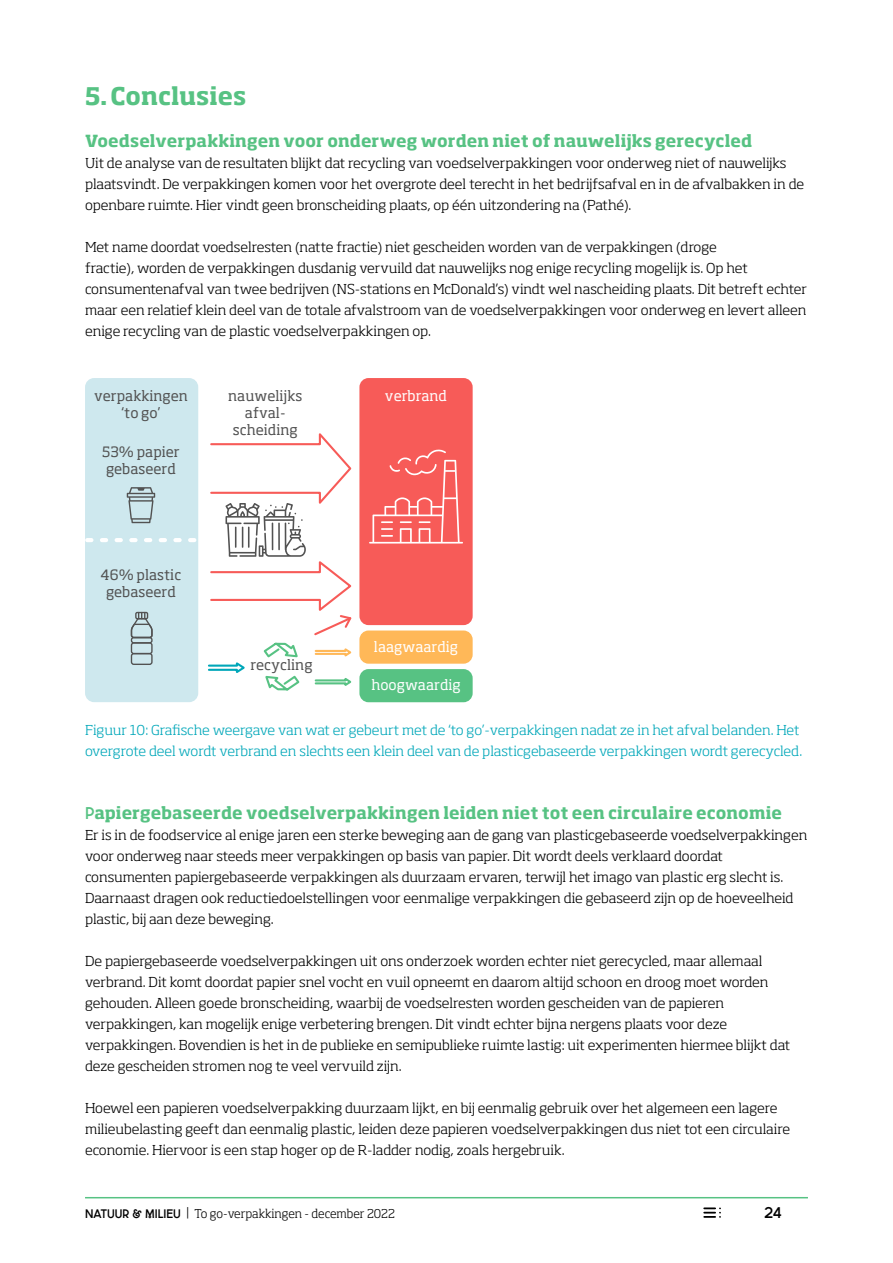
<style>
.page{position:relative;width:893px;height:1263px;background:#fff}
.page>*{position:absolute;margin:0;border:0;box-sizing:border-box;transform-origin:0 0}
.t1{font:700 24px "Soho Std";letter-spacing:-.005em;color:#57c283}
.t2{font:700 16.5px "Soho Std";letter-spacing:.005em;color:#57c283}
.t3{font:15px "N&M Utrecht Bold";color:#000}
.t4{font:14.1px/16.8px "Soho Std";color:#525252;text-align:center}
.t5{font:14.1px "Soho Std";color:#fff}
.t6{font:300 13.5px/21px "Soho Std";letter-spacing:-.005em;color:#000;scale:1.05 1}
.t7{font:300 13.5px/21px "Soho Std";letter-spacing:-.005em;color:#00a7b9;scale:1.05 1}
.t8{font:300 12px "Soho Std";color:#000}
.s1{font-family:"N&M Utrecht Bold";font-weight:400}
</style>
<div class="page">
<hr style="left:85px;top:1197px;width:723px;height:1px;background:#57c283">
<svg style="left:704px;top:1207px;width:17px;height:11px"></svg>
<div style="left:85px;top:378px;width:113px;height:324px;background:#cee8ee;border-radius:9px"></div>
<div style="left:359px;top:378px;width:114px;height:247px;background:#f75b58;border-radius:9px"></div>
<div style="left:359px;top:669px;width:114px;height:33px;background:#57c283;border-radius:9px"></div>
<div style="left:359px;top:630px;width:114px;height:34px;background:#ffb858;border-radius:9px"></div>
<svg style="left:87px;top:538px;width:110px;height:4px"></svg>
<svg style="left:369px;top:449px;width:94px;height:94px"></svg>
<div style="left:131px;top:653px;width:22px;height:12px;border:1px solid #525252;border-radius:2px"></div>
<div style="left:131px;top:642px;width:22px;height:12px;border:1px solid #525252;border-radius:2px"></div>
<div style="left:131px;top:637px;width:22px;height:6px;border:1px solid #525252;border-radius:2px"></div>
<svg style="left:130px;top:612px;width:23px;height:27px"></svg>
<svg style="left:127px;top:487px;width:28px;height:36px"></svg>
<svg style="left:208px;top:433px;width:144px;height:258px"></svg>
<hr style="left:248px;top:527px;width:2px;height:21px;background:#525252">
<h1 class="t1" style="left:85px;top:81px;width:163px">5.Conclusies</h1>
<p class="t2" style="left:85px;top:130px;width:669px">Voedselverpakkingen voor onderweg worden niet of nauwelijks gerecycled</p>
<p class="t6" style="left:85px;top:152px;width:686px">Uit de analyse van de resultaten blijkt dat recycling van voedselverpakkingen voor onderweg niet of nauwelijks plaatsvindt. De verpakkingen komen voor het overgrote deel terecht in het bedrijfsafval en in de afvalbakken in de openbare ruimte. Hier vindt geen bronscheiding plaats, op één uitzondering na (Pathé).</p>
<p class="t6" style="left:85px;top:236px;width:689px">Met name doordat voedselresten (natte fractie) niet gescheiden worden van de verpakkingen (droge<br>fractie), worden de verpakkingen dusdanig vervuild dat nauwelijks nog enige recycling mogelijk is. Op het consumentenafval van twee bedrijven (NS-stations en McDonald’s) vindt wel nascheiding plaats. Dit betreft echter maar een relatief klein deel van de totale afvalstroom van de voedselverpakkingen voor onderweg en levert alleen enige recycling van de plastic voedselverpakkingen op.</p>
<p class="t4" style="left:228px;top:388px;width:76px">nauwelijks afval&shy;scheiding</p>
<p class="t4" style="left:94px;top:388px;width:95px">verpakkingen ‘to go’</p>
<p class="t5" style="left:385px;top:387px;width:64px">verbrand</p>
<p class="t4" style="left:102px;top:443px;width:79px;text-align:left">53% papier gebaseerd</p>
<p class="t4" style="left:101px;top:566px;width:82px">46% plastic gebaseerd</p>
<p class="t4" style="left:251px;top:657px;width:63px">recycling</p>
<p class="t5" style="left:374px;top:638px;width:86px">laagwaardig</p>
<p class="t5" style="left:371px;top:676px;width:91px">hoogwaardig</p>
<p class="t7" style="left:85px;top:719px;width:683px">Figuur 10: Grafische weergave van wat er gebeurt met de ‘to go’-verpakkingen nadat ze in het afval belanden. Het overgrote deel wordt verbrand en slechts een klein deel van de plasticgebaseerde verpakkingen wordt gerecycled.</p>
<p class="t2" style="left:85px;top:802px;width:698px"><span class="s1">P</span>apiergebaseerde voedselverpakkingen leiden niet tot een circulaire economie</p>
<p class="t6" style="left:85px;top:824px;width:689px">Er is in de foodservice al enige jaren een sterke beweging aan de gang van plasticgebaseerde voedselverpakkingen voor onderweg naar steeds meer verpakkingen op basis van papier. Dit wordt deels verklaard doordat consumenten papiergebaseerde verpakkingen als duurzaam ervaren, terwijl het imago van plastic erg slecht is.<br>Daarnaast dragen ook reductiedoelstellingen voor eenmalige verpakkingen die gebaseerd zijn op de hoeveelheid plastic, bij aan deze beweging.</p>
<p class="t6" style="left:85px;top:950px;width:673px">De papiergebaseerde voedselverpakkingen uit ons onderzoek worden echter niet gerecycled, maar allemaal verbrand. Dit komt doordat papier snel vocht en vuil opneemt en daarom altijd schoon en droog moet worden gehouden. Alleen goede bronscheiding, waarbij de voedselresten worden gescheiden van de papieren verpakkingen, kan mogelijk enige verbetering brengen. Dit vindt echter bijna nergens plaats voor deze verpakkingen. Bovendien is het in de publieke en semipublieke ruimte lastig: uit experimenten hiermee blijkt dat deze gescheiden stromen nog te veel vervuild zijn.</p>
<p class="t6" style="left:85px;top:1097px;width:673px">Hoewel een papieren voedselverpakking duurzaam lijkt, en bij eenmalig gebruik over het algemeen een lagere milieubelasting geeft dan eenmalig plastic, leiden deze papieren voedselverpakkingen dus niet tot een circulaire economie. Hiervoor is een stap hoger op de R-ladder nodig, zoals hergebruik.</p>
<p class="t8" style="left:85px;top:1206px;width:311px"><span class="s1">NATUUR &amp; MILIEU</span> | To go-verpakkingen - december 2022</p>
<p class="t3" style="left:764px;top:1206px;width:18px">24</p>
</div>
